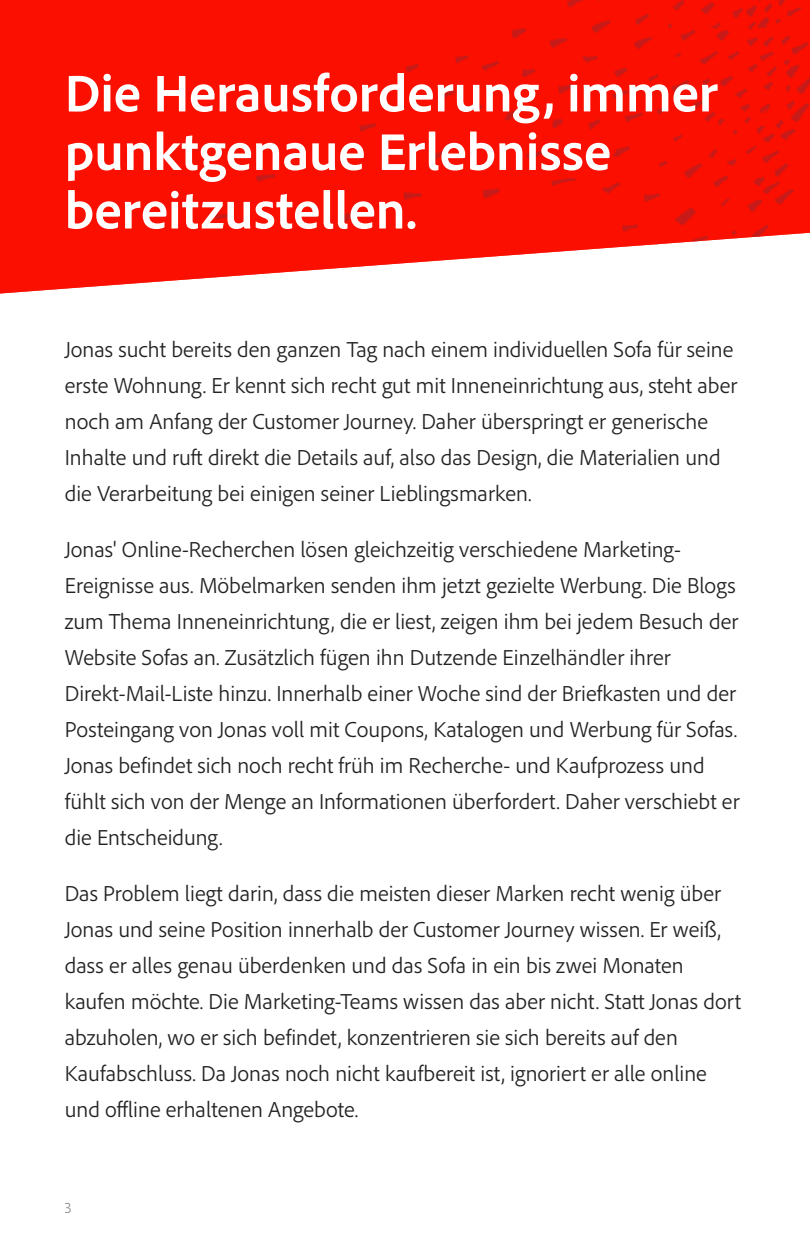
<style>
.page{position:relative;width:810px;height:1256px;background:#fff}
.page>*{position:absolute;margin:0;border:0;box-sizing:border-box;transform-origin:0 0}
.Adobe_Can_Help{font:700 54px/58.5px "Adobe Clean";color:#fff}
.Body{font:300 22.5px/36px "Adobe Clean";color:#232323}
.t1{font:300 15.75px "Adobe Clean";color:#232323}
</style>
<div class="page">
<div style="left:0;top:0;width:431px;height:293px;background:#fa0f00"></div>
<svg style="left:405px;top:64px;width:14px;height:10px"></svg>
<svg style="left:341px;top:210px;width:19px;height:13px"></svg>
<svg style="left:359px;top:123px;width:17px;height:10px"></svg>
<svg style="left:255px;top:174px;width:20px;height:9px"></svg>
<svg style="left:431px;top:0;width:379px;height:262px;background:#f71d0f"></svg>
<svg style="left:214px;top:212px;width:16px;height:8px"></svg>
<svg style="left:404px;top:191px;width:18px;height:10px"></svg>
<p class="Adobe_Can_Help" style="left:65px;top:62px;width:654px">Die Herausforderung, immer punktgenaue Erlebnisse bereitzustellen.</p>
<p class="Body" style="left:65px;top:330px;width:674px">Jonas sucht bereits den ganzen Tag nach einem individuellen Sofa für seine erste Wohnung. Er kennt sich recht gut mit Inneneinrichtung aus, steht aber noch am Anfang der Customer Journey. Daher überspringt er generische Inhalte und ruft direkt die Details auf, also das Design, die Materialien und die Verarbeitung bei einigen seiner Lieblingsmarken.</p>
<p class="Body" style="left:65px;top:530px;width:676px">Jonas' Online-Recherchen lösen gleichzeitig verschiedene Marketing-Ereignisse aus. Möbelmarken senden ihm jetzt gezielte Werbung. Die Blogs zum Thema Inneneinrichtung, die er liest, zeigen ihm bei jedem Besuch der Website Sofas an. Zusätzlich fügen ihn Dutzende Einzelhändler ihrer Direkt-Mail-Liste hinzu. Innerhalb einer Woche sind der Briefkasten und der Posteingang von Jonas voll mit Coupons, Katalogen und Werbung für Sofas.<br>Jonas befindet sich noch recht früh im Recherche- und Kaufprozess und fühlt sich von der Menge an Informationen überfordert. Daher verschiebt er die Entscheidung.</p>
<p class="Body" style="left:65px;top:875px;width:678px">Das Problem liegt darin, dass die meisten dieser Marken recht wenig über Jonas und seine Position innerhalb der Customer Journey wissen. Er weiß, dass er alles genau überdenken und das Sofa in ein bis zwei Monaten kaufen möchte. Die Marketing-Teams wissen das aber nicht. Statt Jonas dort abzuholen, wo er sich befindet, konzentrieren sie sich bereits auf den Kaufabschluss. Da Jonas noch nicht kaufbereit ist, ignoriert er alle online und offline erhaltenen Angebote.</p>
<p class="t1" style="left:65px;top:1197px;width:9px">3</p>
</div>
